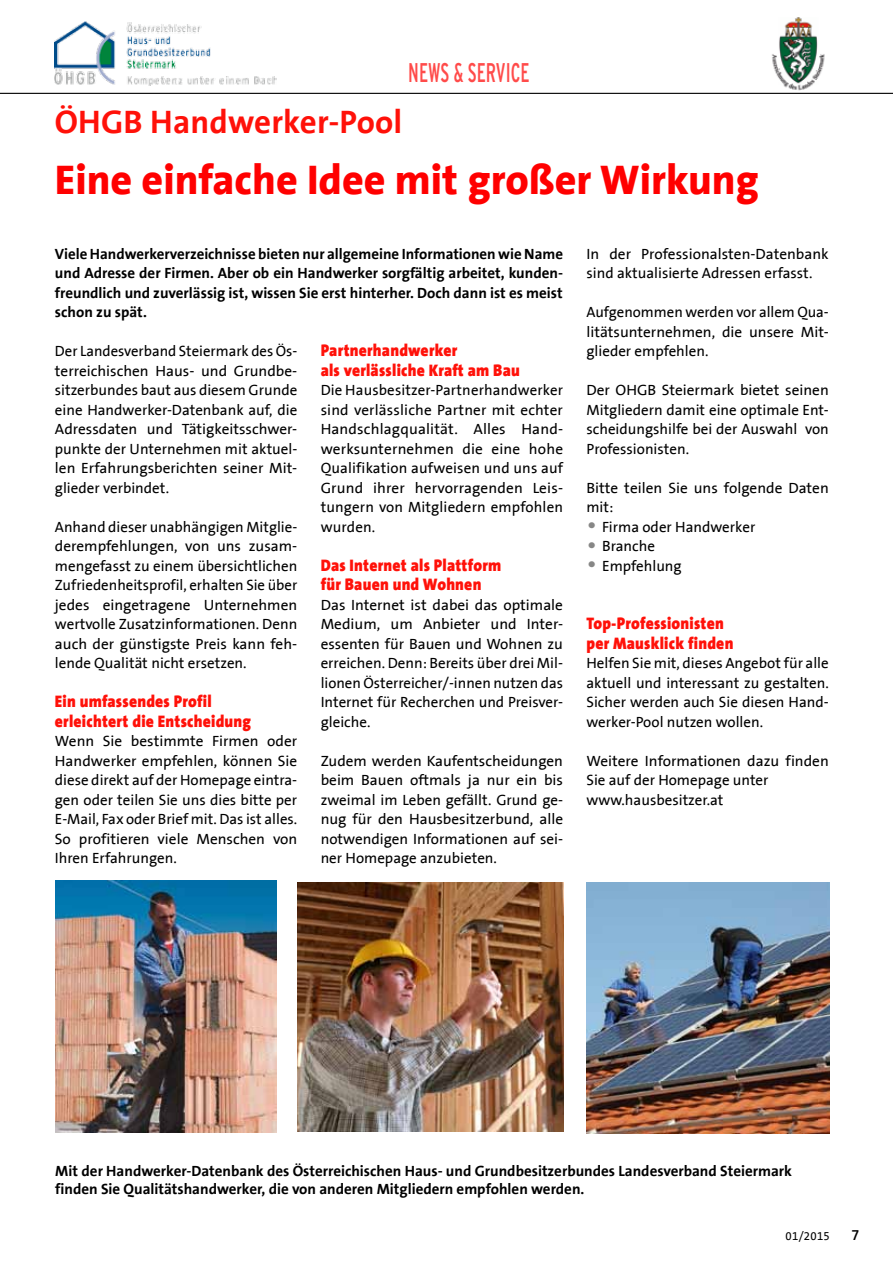
<style>
.page{position:relative;width:893px;height:1263px;background:#fff}
.page>*{position:absolute;margin:0;border:0;box-sizing:border-box;transform-origin:0 0}
.t1{font:800 42px "The Sans";color:#f00}
.t2{font:700 33px "The Sans";letter-spacing:.005em;color:#ff1109}
.t3{font:condensed 27px "Interstate";color:#ff4b4a;scale:.75 1}
.t4{font:900 16.8px/19.5px "The Sans";letter-spacing:.015em;color:#ff1109;scale:.92 1}
.t5{font:15px/19.5px "The Sans";color:#000;text-align:justify}
.t6{font:700 15px/19.5px "The Sans";color:#000;text-align:justify}
.t7{font:600 15px "The Sans";color:#000;scale:.95 1}
.t8{font:12px "The Sans";letter-spacing:.025em;color:#000;scale:.95 1}
.s1{font-size:25.5px;color:#878786}
</style>
<div class="page">
<img style="left:755px;top:17px;width:74px;height:76px">
<img style="left:55px;top:22px;width:221px;height:64px">
<hr style="left:0;top:93px;width:893px;height:1px;background:#000">
<img style="left:55px;top:881px;width:221px;height:251px">
<img style="left:298px;top:882px;width:265px;height:249px">
<img style="left:587px;top:882px;width:242px;height:251px">
<h3 class="t3" style="left:408px;top:58px;width:163px">NEWS &amp; SERVICE</h3>
<h2 class="t2" style="left:55px;top:104px;width:349px">ÖHGB Handwerker-Pool</h2>
<h1 class="t1" style="left:55px;top:158px;width:705px">Eine einfache Idee mit großer Wirkung</h1>
<p class="t6" style="left:55px;top:244px;width:510px">Viele Handwerkerverzeichnisse bieten nur allgemeine Informationen wie Name und Adresse der Firmen. Aber ob ein Handwerker sorgfältig arbeitet, kunden&shy;freundlich und zuverlässig ist, wissen Sie erst hinterher. Doch dann ist es meist schon zu spät.</p>
<p class="t5" style="left:55px;top:342px;width:244px">Der Landesverband Steiermark des Ös&shy;terreichischen Haus- und Grundbe&shy;sitzerbundes baut aus diesem Grunde eine Handwerker-Datenbank auf, die Adressdaten und Tätigkeitsschwer&shy;punkte der Unternehmen mit aktuel&shy;len Erfahrungsberichten seiner Mit&shy;glieder verbindet.</p>
<p class="t5" style="left:55px;top:517px;width:244px">Anhand dieser unabhängigen Mitglie&shy;derempfehlungen, von uns zusam&shy;mengefasst zu einem übersichtlichen Zufriedenheitsprofil, erhalten Sie über jedes eingetragene Unternehmen wertvolle Zusatzinformationen. Denn auch der günstigste Preis kann feh&shy;lende Qualität nicht ersetzen.</p>
<p class="t4" style="left:55px;top:692px;width:215px">Ein umfassendes Profil erleichtert die Entscheidung</p>
<p class="t5" style="left:55px;top:732px;width:244px">Wenn Sie bestimmte Firmen oder Handwerker empfehlen, können Sie diese direkt auf der Homepage eintra&shy;gen oder teilen Sie uns dies bitte per E-Mail, Fax oder Brief mit. Das ist alles.<br>So profitieren viele Menschen von Ihren Erfahrungen.</p>
<p class="t4" style="left:321px;top:341px;width:218px">Partnerhandwerker<br>als verlässliche Kraft am Bau</p>
<p class="t5" style="left:321px;top:381px;width:244px">Die Hausbesitzer-Partnerhandwerker sind verlässliche Partner mit echter Handschlagqualität. Alles Hand&shy;werksunternehmen die eine hohe Qualifikation aufweisen und uns auf Grund ihrer hervorragenden Leis&shy;tungern von Mitgliedern empfohlen wurden.</p>
<p class="t4" style="left:321px;top:556px;width:198px">Das Internet als Plattform für Bauen und Wohnen</p>
<p class="t5" style="left:321px;top:595px;width:244px">Das Internet ist dabei das optimale Medium, um Anbieter und Inter&shy;essenten für Bauen und Wohnen zu erreichen. Denn: Bereits über drei Mil&shy;lionen Österreicher/-innen nutzen das Internet für Recherchen und Preisver&shy;gleiche.</p>
<p class="t5" style="left:321px;top:751px;width:244px">Zudem werden Kaufentscheidungen beim Bauen oftmals ja nur ein bis zweimal im Leben gefällt. Grund ge&shy;nug für den Hausbesitzerbund, alle notwendigen Informationen auf sei&shy;ner Homepage anzubieten.</p>
<p class="t5" style="left:586px;top:244px;width:244px">In der Professionalsten-Datenbank sind aktualisierte Adressen erfasst.</p>
<p class="t5" style="left:586px;top:303px;width:244px">Aufgenommen werden vor allem Qua&shy;litätsunternehmen, die unsere Mit&shy;glieder empfehlen.</p>
<p class="t5" style="left:586px;top:381px;width:244px">Der OHGB Steiermark bietet seinen Mitgliedern damit eine optimale Ent&shy;scheidungshilfe bei der Auswahl von Professionisten.</p>
<p class="t5" style="left:586px;top:478px;width:244px">Bitte teilen Sie uns folgende Daten mit:</p>
<p class="t5" style="left:586px;top:517px;width:170px"><span class="s1">•</span> Firma oder Handwerker</p>
<p class="t5" style="left:586px;top:537px;width:70px"><span class="s1">•</span> Branche</p>
<p class="t5" style="left:586px;top:556px;width:97px"><span class="s1">•</span> Empfehlung</p>
<p class="t4" style="left:586px;top:614px;width:161px">Top-Professionisten per Mausklick finden</p>
<p class="t5" style="left:586px;top:654px;width:244px">Helfen Sie mit, dieses Angebot für alle aktuell und interessant zu gestalten.<br>Sicher werden auch Sie diesen Hand&shy;werker-Pool nutzen wollen.</p>
<p class="t5" style="left:586px;top:751px;width:244px;text-align:left">Weitere Informationen dazu finden<br>Sie auf der Homepage unter www.hausbesitzer.at</p>
<p class="t6" style="left:55px;top:1162px;width:738px;line-height:18px">Mit der Handwerker-Datenbank des Österreichischen Haus- und Grundbesitzerbundes Landesverband Steiermark finden Sie Qualitätshandwerker, die von anderen Mitgliedern empfohlen werden.</p>
<p class="t8" style="left:785px;top:1229px;width:48px">01/2015</p>
<p class="t7" style="left:851px;top:1227px;width:10px">7</p>
</div>
